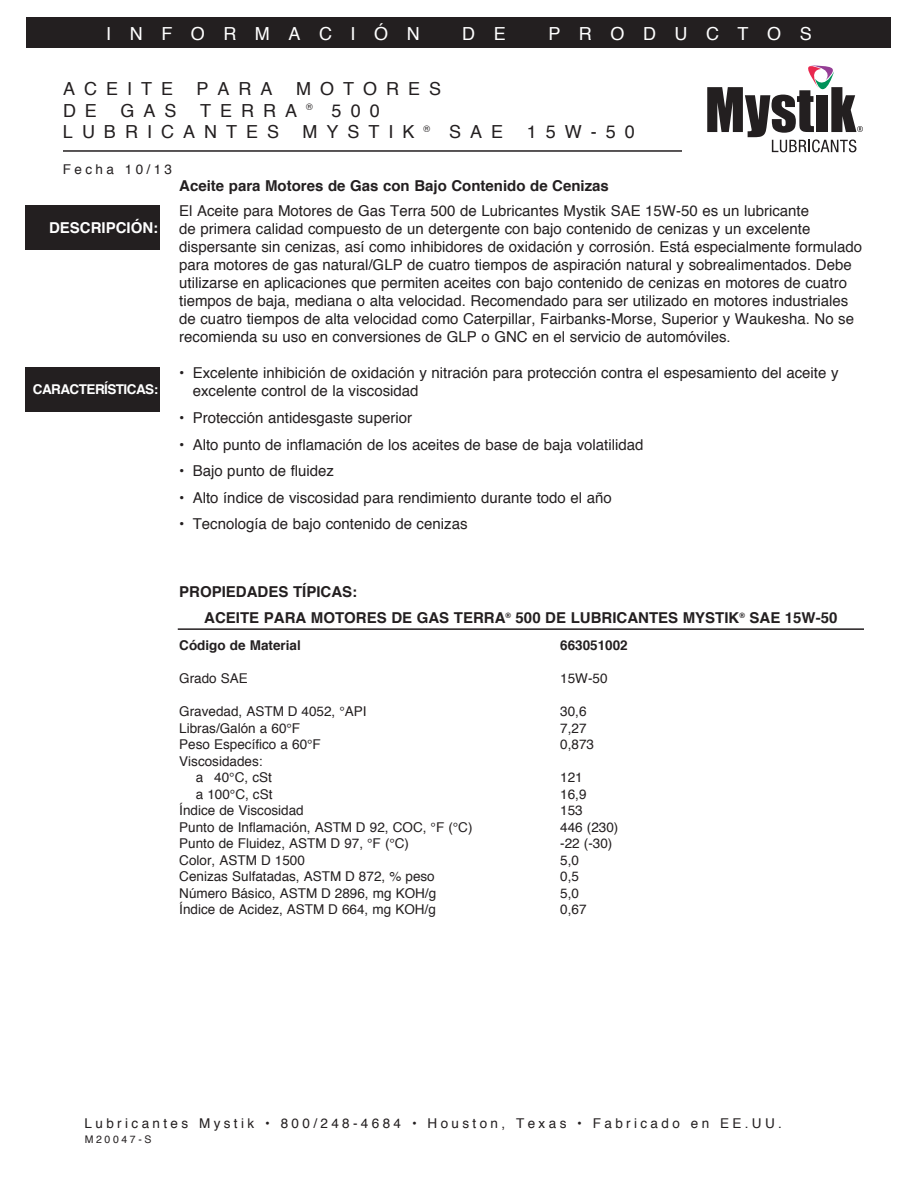
<style>
.page{position:relative;width:918px;height:1188px;background:#fff}
.page>*{position:absolute;margin:0;border:0;box-sizing:border-box;transform-origin:0 0}
.t1{font:18px/21.6px "Helvetica";letter-spacing:.5em;color:#231f20}
.t2{font:18px "Helvetica";letter-spacing:1.03em;color:#fff}
.t3{font:15px/18px "Helvetica";color:#231f20}
.t4{font:700 15px "Helvetica";color:#231f20}
.t5{font:700 15px "Helvetica";color:#fff}
.t6{font:13.5px/16.5px "Helvetica";color:#231f20}
.t7{font:13.5px "Helvetica";letter-spacing:.25em;color:#231f20}
.t8{font:700 13.5px "Helvetica";color:#231f20}
.t9{font:700 13.5px "Helvetica";letter-spacing:-.04em;color:#fff}
.t10{font:10.5px "Helvetica";letter-spacing:.25em;color:#231f20}
</style>
<div class="page">
<hr style="left:178px;top:628px;width:686px;height:2px;background:#231f20">
<div style="left:25px;top:205px;width:135px;height:45px;background:#231f20"></div>
<div style="left:25px;top:368px;width:135px;height:44px;background:#231f20"></div>
<hr style="left:63px;top:150px;width:658px;height:2px;background:#231f20">
<div style="left:26px;top:17px;width:865px;height:30px;background:#231f20"></div>
<div style="left:682px;top:62px;width:185px;height:95px;background:#fff"></div>
<svg style="left:707px;top:65px;width:156px;height:87px"></svg>
<p class="t2" style="left:106px;top:20px;width:315px">INFORMACIÓN</p>
<p class="t2" style="left:462px;top:20px;width:45px">D E</p>
<p class="t2" style="left:548px;top:20px;width:265px">PRODUCTOS</p>
<p class="t1" style="left:63px;top:78px;width:112px">ACEITE</p>
<p class="t1" style="left:197px;top:78px;width:78px">PARA</p>
<p class="t1" style="left:296px;top:78px;width:147px">MOTORES</p>
<p class="t1" style="left:63px;top:100px;width:36px">D E</p>
<p class="t1" style="left:121px;top:100px;width:58px">GAS</p>
<p class="t1" style="left:63px;top:100px;width:318px;text-indent:137px">TERRA <sup>®</sup> 500<br>LUBRICANTES</p>
<p class="t1" style="left:303px;top:122px;width:202px">MYSTIK <sup>®</sup> SAE</p>
<p class="t1" style="left:527px;top:122px;width:110px">15W-50</p>
<p class="t7" style="left:63px;top:159px;width:111px">Fecha 10/13</p>
<p class="t4" style="left:179px;top:173px;width:431px">Aceite para Motores de Gas con Bajo Contenido de Cenizas</p>
<p class="t5" style="left:49px;top:215px;width:111px">DESCRIPCIÓN:</p>
<p class="t9" style="left:33px;top:378px;width:127px">CARACTERÍSTICAS:</p>
<p class="t3" style="left:179px;top:202px;width:684px">El Aceite para Motores de Gas Terra 500 de Lubricantes Mystik SAE 15W-50 es un lubricante<br>de primera calidad compuesto de un detergente con bajo contenido de cenizas y un excelente dispersante sin cenizas, así como inhibidores de oxidación y corrosión. Está especialmente formulado para motores de gas natural/GLP de cuatro tiempos de aspiración natural y sobrealimentados. Debe utilizarse en aplicaciones que permiten aceites con bajo contenido de cenizas en motores de cuatro tiempos de baja, mediana o alta velocidad. Recomendado para ser utilizado en motores industriales de cuatro tiempos de alta velocidad como Caterpillar, Fairbanks-Morse, Superior y Waukesha. No se recomienda su uso en conversiones de GLP o GNC en el servicio de automóviles.</p>
<p class="t3" style="left:193px;top:364px;width:647px;text-indent:-13px">• Excelente inhibición de oxidación y nitración para protección contra el espesamiento del aceite y excelente control de la viscosidad</p>
<p class="t3" style="left:179px;top:409px;width:234px">• Protección antidesgaste superior</p>
<p class="t3" style="left:179px;top:436px;width:466px">• Alto punto de inflamación de los aceites de base de baja volatilidad</p>
<p class="t3" style="left:179px;top:462px;width:156px">• Bajo punto de fluidez</p>
<p class="t3" style="left:179px;top:489px;width:434px">• Alto índice de viscosidad para rendimiento durante todo el año</p>
<p class="t3" style="left:179px;top:516px;width:290px">• Tecnología de bajo contenido de cenizas</p>
<p class="t4" style="left:179px;top:580px;width:179px">PROPIEDADES TÍPICAS:</p>
<p class="t4" style="left:204px;top:606px;width:635px">ACEITE PARA MOTORES DE GAS TERRA<sup>®</sup> 500 DE LUBRICANTES MYSTIK<sup>®</sup> SAE 15W-50</p>
<p class="t8" style="left:179px;top:635px;width:123px">Código de Material</p>
<p class="t8" style="left:560px;top:635px;width:69px">663051002</p>
<p class="t6" style="left:179px;top:671px;width:70px">Grado SAE</p>
<p class="t6" style="left:560px;top:671px;width:49px">15W-50</p>
<p class="t6" style="left:179px;top:704px;width:189px">Gravedad, ASTM D 4052, °API</p>
<p class="t6" style="left:560px;top:704px;width:28px">30,6</p>
<p class="t6" style="left:179px;top:720px;width:122px">Libras/Galón a 60°F</p>
<p class="t6" style="left:560px;top:720px;width:28px">7,27</p>
<p class="t6" style="left:179px;top:737px;width:143px">Peso Específico a 60°F</p>
<p class="t6" style="left:560px;top:737px;width:35px">0,873</p>
<p class="t6" style="left:196px;top:753px;width:78px;text-indent:-17px">Viscosidades: a 40°C, cSt</p>
<p class="t6" style="left:560px;top:770px;width:24px">121</p>
<p class="t6" style="left:196px;top:786px;width:78px">a 100°C, cSt</p>
<p class="t6" style="left:560px;top:786px;width:28px">16,9</p>
<p class="t6" style="left:179px;top:803px;width:126px">Índice de Viscosidad</p>
<p class="t6" style="left:560px;top:803px;width:24px">153</p>
<p class="t6" style="left:179px;top:819px;width:295px">Punto de Inflamación, ASTM D 92, COC, °F (°C)</p>
<p class="t6" style="left:560px;top:819px;width:60px">446 (230)</p>
<p class="t6" style="left:179px;top:836px;width:231px">Punto de Fluidez, ASTM D 97, °F (°C)</p>
<p class="t6" style="left:560px;top:836px;width:54px">-22 (-30)</p>
<p class="t6" style="left:179px;top:852px;width:127px">Color, ASTM D 1500</p>
<p class="t6" style="left:560px;top:852px;width:20px">5,0</p>
<p class="t6" style="left:179px;top:869px;width:257px">Cenizas Sulfatadas, ASTM D 872, % peso</p>
<p class="t6" style="left:560px;top:869px;width:20px">0,5</p>
<p class="t6" style="left:179px;top:885px;width:258px">Número Básico, ASTM D 2896, mg KOH/g</p>
<p class="t6" style="left:560px;top:885px;width:20px">5,0</p>
<p class="t6" style="left:179px;top:902px;width:258px">Índice de Acidez, ASTM D 664, mg KOH/g</p>
<p class="t6" style="left:560px;top:902px;width:28px">0,67</p>
<p class="t7" style="left:85px;top:1113px;width:699px">Lubricantes Mystik • 800/248-4684 • Houston, Texas • Fabricado en EE.UU.</p>
<p class="t10" style="left:85px;top:1132px;width:68px">M20047-S</p>
</div>
